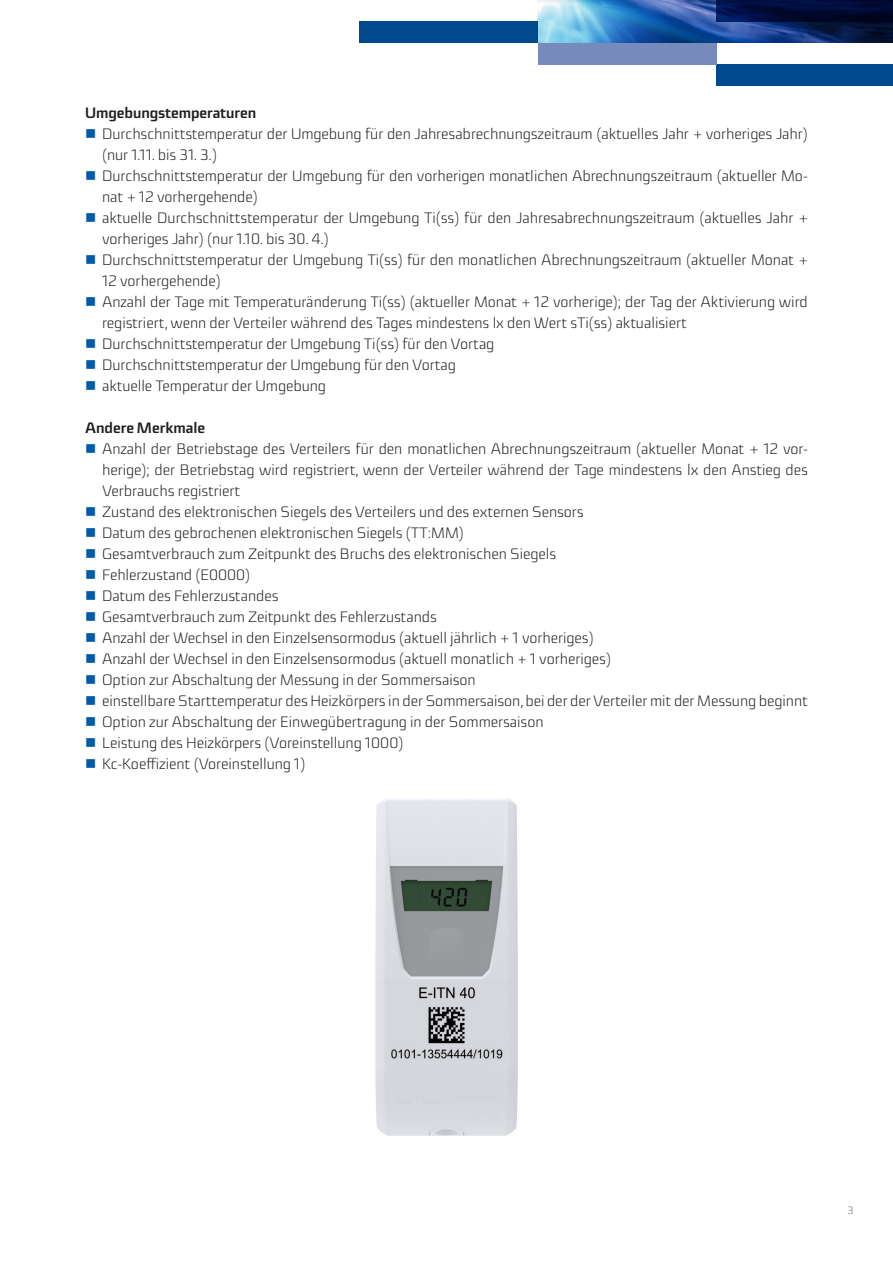
<style>
.page{position:relative;width:893px;height:1263px;background:#fff}
.page>*{position:absolute;margin:0;border:0;box-sizing:border-box;transform-origin:0 0}
.t1{font:300 15px/21px "Sica";color:#231f20}
.t2{font:700 15px "Sica";color:#231f20}
.t3{font:300 10.5px "Sica";color:#6c6d70}
</style>
<div class="page">
<img style="left:538px;top:0;width:355px;height:43px">
<div style="left:716px;top:64px;width:177px;height:22px;background:#01498e"></div>
<svg style="left:716px;top:0;width:177px;height:21px"></svg>
<div style="left:538px;top:43px;width:178px;height:21px;background:#768bbb"></div>
<div style="left:359px;top:21px;width:179px;height:22px;background:#01498e"></div>
<img style="left:375px;top:798px;width:143px;height:338px">
<p class="t2" style="left:85px;top:101px;width:173px">Umgebungstemperaturen</p>
<p class="t1" style="left:102px;top:123px;width:707px">Durchschnittstemperatur der Umgebung für den Jahresabrechnungszeitraum (aktuelles Jahr + vorheriges Jahr) (nur 1.11. bis 31. 3.)<br>Durchschnittstemperatur der Umgebung für den vorherigen monatlichen Abrechnungszeitraum (aktueller Mo&shy;nat + 12 vorhergehende)<br>aktuelle Durchschnittstemperatur der Umgebung Ti(ss) für den Jahresabrechnungszeitraum (aktuelles Jahr + vorheriges Jahr) (nur 1.10. bis 30. 4.)<br>Durchschnittstemperatur der Umgebung Ti(ss) für den monatlichen Abrechnungszeitraum (aktueller Monat + 12 vorhergehende)<br>Anzahl der Tage mit Temperaturänderung Ti(ss) (aktueller Monat + 12 vorherige); der Tag der Aktivierung wird registriert, wenn der Verteiler während des Tages mindestens lx den Wert sTi(ss) aktualisiert Durchschnittstemperatur der Umgebung Ti(ss) für den Vortag<br>Durchschnittstemperatur der Umgebung für den Vortag<br>aktuelle Temperatur der Umgebung</p>
<p class="t2" style="left:85px;top:416px;width:122px">Andere Merkmale</p>
<p class="t1" style="left:102px;top:438px;width:707px">Anzahl der Betriebstage des Verteilers für den monatlichen Abrechnungszeitraum (aktueller Monat + 12 vor&shy;herige); der Betriebstag wird registriert, wenn der Verteiler während der Tage mindestens lx den Anstieg des Verbrauchs registriert<br>Zustand des elektronischen Siegels des Verteilers und des externen Sensors<br>Datum des gebrochenen elektronischen Siegels (TT:MM)<br>Gesamtverbrauch zum Zeitpunkt des Bruchs des elektronischen Siegels<br>Fehlerzustand (E0000)<br>Datum des Fehlerzustandes<br>Gesamtverbrauch zum Zeitpunkt des Fehlerzustands<br>Anzahl der Wechsel in den Einzelsensormodus (aktuell jährlich + 1 vorheriges)<br>Anzahl der Wechsel in den Einzelsensormodus (aktuell monatlich + 1 vorheriges)<br>Option zur Abschaltung der Messung in der Sommersaison<br>einstellbare Starttemperatur des Heizkörpers in der Sommersaison, bei der der Verteiler mit der Messung beginnt Option zur Abschaltung der Einwegübertragung in der Sommersaison<br>Leistung des Heizkörpers (Voreinstellung 1000)<br>Kc-Koeffizient (Voreinstellung 1)</p>
<p class="t3" style="left:847px;top:1202px;width:7px">3</p>
</div>
